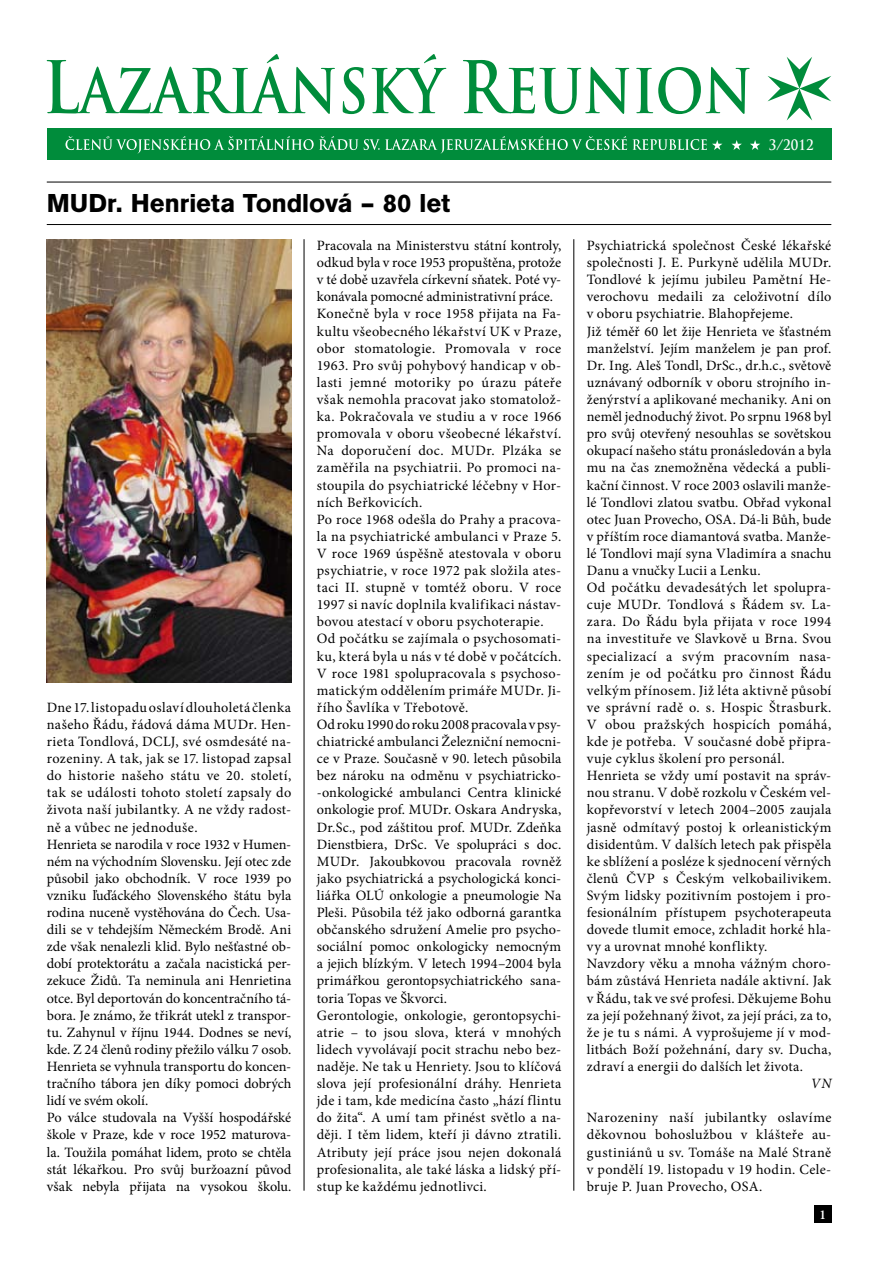
<style>
.page{position:relative;width:893px;height:1263px;background:#fff}
.page>*{position:absolute;margin:0;border:0;box-sizing:border-box;transform-origin:0 0}
.t1{font:700 27px "Accius TOT";color:#000}
.t2{font:14.25px/17.1px "Minion Pro";letter-spacing:.015em;color:#000}
.t3{font:italic 14.25px "Minion Pro";color:#000}
.t4{font:700 14.1px "Trajan Pro";color:#fff;scale:.9 1}
.t5{font:600 13.5px "Minion Pro";color:#fff}
</style>
<div class="page">
<div style="left:814px;top:1206px;width:17px;height:17px;background:#000"></div>
<div style="left:47px;top:128px;width:784px;height:32px;background:#008c3b"></div>
<svg style="left:65px;top:136px;width:293px;height:17px"></svg>
<svg style="left:364px;top:136px;width:358px;height:17px"></svg>
<svg style="left:731px;top:140px;width:11px;height:10px"></svg>
<svg style="left:750px;top:140px;width:10px;height:10px"></svg>
<svg style="left:47px;top:54px;width:288px;height:60px"></svg>
<svg style="left:343px;top:67px;width:21px;height:47px"></svg>
<svg style="left:372px;top:54px;width:74px;height:59px"></svg>
<svg style="left:463px;top:60px;width:166px;height:54px"></svg>
<svg style="left:636px;top:67px;width:114px;height:47px"></svg>
<svg style="left:767px;top:57px;width:64px;height:63px"></svg>
<hr style="left:47px;top:224px;width:784px;height:1px;background:#000">
<hr style="left:47px;top:182px;width:784px;height:1px;background:#000">
<hr style="left:304px;top:239px;width:1px;height:952px;background:#000">
<hr style="left:573px;top:239px;width:1px;height:952px;background:#000">
<img style="left:47px;top:239px;width:244px;height:444px">
<h1 class="t1" style="left:47px;top:188px;width:405px">MUDr. Henrieta Tondlová – 80 let</h1>
<p class="t4" style="left:769px;top:136px;width:51px">3/2012</p>
<p class="t2" style="left:47px;top:699px;width:246px">Dne 17. listopadu oslaví dlouholetá členka našeho Řádu, řádová dáma MUDr. Hen&shy;rieta Tondlová, DCLJ, své osmdesáté na&shy;rozeniny. A tak, jak se 17. listopad zapsal do historie našeho státu ve 20. století, tak se události tohoto století zapsaly do života naší jubilantky. A ne vždy radost&shy;ně a vůbec ne jednoduše.<br>Henrieta se narodila v roce 1932 v Humen&shy;ném na východním Slovensku. Její otec zde působil jako obchodník. V roce 1939 po vzniku ľuďáckého Slovenského štátu byla rodina nuceně vystěhována do Čech. Usa&shy;dili se v tehdejším Německém Brodě. Ani zde však nenalezli klid. Bylo nešťastné ob&shy;dobí protektorátu a začala nacistická per&shy;zekuce Židů. Ta neminula ani Henrietina otce. Byl deportován do koncentračního tá&shy;bora. Je známo, že třikrát utekl z transpor&shy;tu. Zahynul v říjnu 1944. Dodnes se neví, kde. Z 24 členů rodiny přežilo válku 7 osob.<br>Henrieta se vyhnula transportu do koncen&shy;tračního tábora jen díky pomoci dobrých lidí ve svém okolí.<br>Po válce studovala na Vyšší hospodářské škole v Praze, kde v roce 1952 maturova&shy;la. Toužila pomáhat lidem, proto se chtěla stát lékařkou. Pro svůj buržoazní původ však nebyla přijata na vysokou školu.</p>
<p class="t2" style="left:317px;top:237px;width:246px">Pracovala na Ministerstvu státní kontroly, odkud byla v roce 1953 propuštěna, protože v té době uzavřela církevní sňatek. Poté vy&shy;konávala pomocné administrativní práce.<br>Konečně byla v roce 1958 přijata na Fa&shy;kultu všeobecného lékařství UK v Praze, obor stomatologie. Promovala v roce 1963. Pro svůj pohybový handicap v ob&shy;lasti jemné motoriky po úrazu páteře však nemohla pracovat jako stomatolož&shy;ka. Pokračovala ve studiu a v roce 1966 promovala v oboru všeobecné lékařství.<br>Na doporučení doc. MUDr. Plzáka se zaměřila na psychiatrii. Po promoci na&shy;stoupila do psychiatrické léčebny v Hor&shy;ních Beřkovicích.<br>Po roce 1968 odešla do Prahy a pracova&shy;la na psychiatrické ambulanci v Praze 5.<br>V roce 1969 úspěšně atestovala v oboru psychiatrie, v roce 1972 pak složila ates&shy;taci II. stupně v tomtéž oboru. V roce 1997 si navíc doplnila kvalifikaci nástav&shy;bovou atestací v oboru psychoterapie.<br>Od počátku se zajímala o psychosomati&shy;ku, která byla u nás v té době v počátcích.<br>V roce 1981 spolupracovala s psychoso&shy;matickým oddělením primáře MUDr. Ji&shy;řího Šavlíka v Třebotově.<br>Od roku 1990 do roku 2008 pracovala vpsy&shy;chiatrické ambulanci Železniční nemocni&shy;ce v Praze. Současně v 90. letech působila bez nároku na odměnu v psychiatricko--onkologické ambulanci Centra klinické onkologie prof. MUDr. Oskara Andryska, Dr.Sc., pod záštitou prof. MUDr. Zdeňka Dienstbiera, DrSc. Ve spolupráci s doc.<br>MUDr. Jakoubkovou pracovala rovněž jako psychiatrická a psychologická konci&shy;liářka OLÚ onkologie a pneumologie Na Pleši. Působila též jako odborná garantka občanského sdružení Amelie pro psycho&shy;sociální pomoc onkologicky nemocným a jejich blízkým. V letech 1994–2004 byla primářkou gerontopsychiatrického sana&shy;toria Topas ve Škvorci.<br>Gerontologie, onkologie, gerontopsychi&shy;atrie – to jsou slova, která v mnohých lidech vyvolávají pocit strachu nebo bez&shy;naděje. Ne tak u Henriety. Jsou to klíčová slova její profesionální dráhy. Henrieta jde i tam, kde medicína často „hází flintu do žita“. A umí tam přinést světlo a na&shy;ději. I těm lidem, kteří ji dávno ztratili.<br>Atributy její práce jsou nejen dokonalá profesionalita, ale také láska a lidský pří&shy;stup ke každému jednotlivci.</p>
<p class="t2" style="left:587px;top:237px;width:246px">Psychiatrická společnost České lékařské společnosti J. E. Purkyně udělila MUDr.<br>Tondlové k jejímu jubileu Pamětní He&shy;verochovu medaili za celoživotní dílo v oboru psychiatrie. Blahopřejeme.<br>Již téměř 60 let žije Henrieta ve šťastném manželství. Jejím manželem je pan prof.<br>Dr. Ing. Aleš Tondl, DrSc., dr.h.c., světově uznávaný odborník v oboru strojního in&shy;ženýrství a aplikované mechaniky. Ani on neměl jednoduchý život. Po srpnu 1968 byl pro svůj otevřený nesouhlas se sovětskou okupací našeho státu pronásledován a byla mu na čas znemožněna vědecká a publi&shy;kační činnost. V roce 2003 oslavili manže&shy;lé Tondlovi zlatou svatbu. Obřad vykonal otec Juan Provecho, OSA. Dá-li Bůh, bude v příštím roce diamantová svatba. Manže&shy;lé Tondlovi mají syna Vladimíra a snachu Danu a vnučky Lucii a Lenku.<br>Od počátku devadesátých let spolupra&shy;cuje MUDr. Tondlová s Řádem sv. La&shy;zara. Do Řádu byla přijata v roce 1994 na investituře ve Slavkově u Brna. Svou specializací a svým pracovním nasa&shy;zením je od počátku pro činnost Řádu velkým přínosem. Již léta aktivně působí ve správní radě o. s. Hospic Štrasburk.<br>V obou pražských hospicích pomáhá, kde je potřeba. V současné době připra&shy;vuje cyklus školení pro personál.<br>Henrieta se vždy umí postavit na správ&shy;nou stranu. V době rozkolu v Českém vel&shy;kopřevorství v letech 2004–2005 zaujala jasně odmítavý postoj k orleanistickým disidentům. V dalších letech pak přispěla ke sblížení a posléze k sjednocení věrných členů ČVP s Českým velkobailivikem.<br>Svým lidsky pozitivním postojem i pro&shy;fesionálním přístupem psychoterapeuta dovede tlumit emoce, zchladit horké hla&shy;vy a urovnat mnohé konflikty.<br>Navzdory věku a mnoha vážným choro&shy;bám zůstává Henrieta nadále aktivní. Jak v Řádu, tak ve své profesi. Děkujeme Bohu za její požehnaný život, za její práci, za to, že je tu s námi. A vyprošujeme jí v mod&shy;litbách Boží požehnání, dary sv. Ducha, zdraví a energii do dalších let života.</p>
<p class="t3" style="left:811px;top:1074px;width:22px">VN</p>
<p class="t2" style="left:587px;top:1109px;width:246px;text-align:justify">Narozeniny naší jubilantky oslavíme děkovnou bohoslužbou v klášteře au&shy;gustiniánů u sv. Tomáše na Malé Straně v pondělí 19. listopadu v 19 hodin. Cele&shy;bruje P. Juan Provecho, OSA.</p>
<p class="t5" style="left:819px;top:1205px;width:8px">1</p>
</div>
